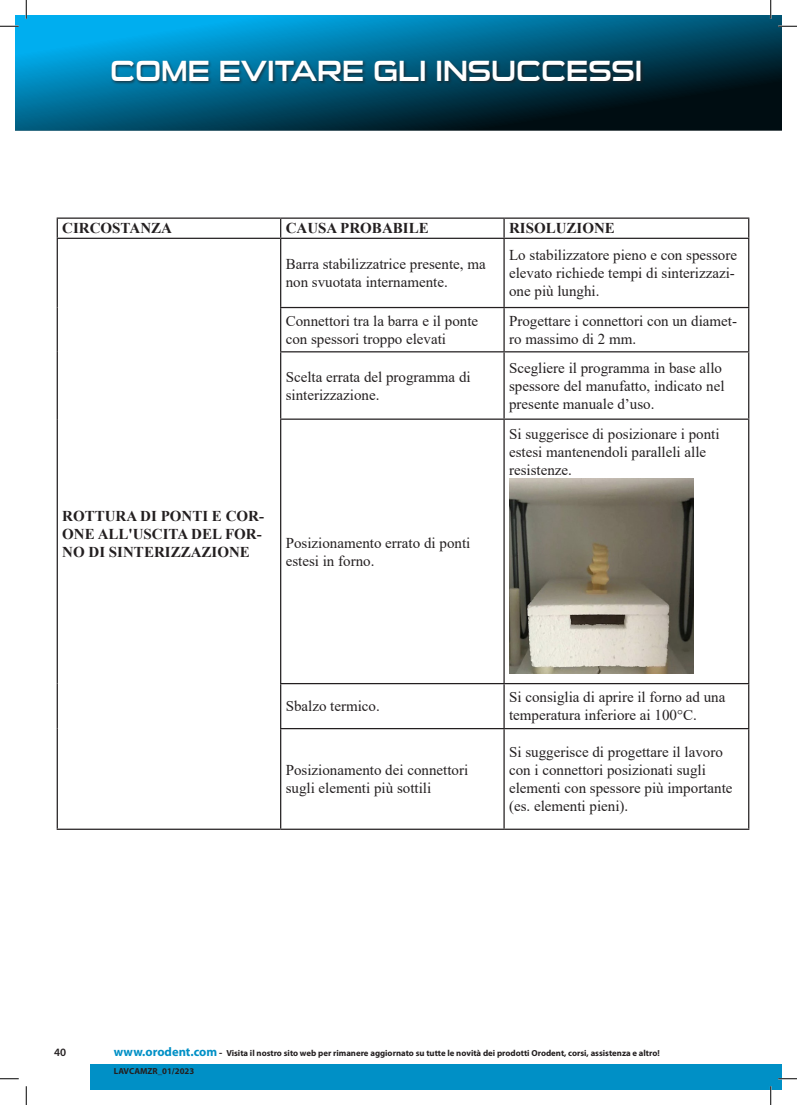
<style>
.page{position:relative;width:797px;height:1105px;background:#fff}
.page>*{position:absolute;margin:0;border:0;box-sizing:border-box;transform-origin:0 0}
.t1{font:28.75px "Sui Generis Rg";color:#fff}
.t2{font:15px/18px "Times New Roman";color:#231f20}
.t3{font:700 15px/18px "Times New Roman";color:#231f20}
.t4{font:600 11.25px "Myriad Pro";color:#231f20}
.t5{font:700 8.75px/17.5px "Myriad Pro";color:#231f20}
.s1{font-size:12.5px;color:#0090c6}
.s2{font-size:10px}
</style>
<div class="page">
<div style="left:90px;top:1065px;width:691px;height:24px;background:#0090c6"></div>
<svg style="left:16px;top:16px;width:765px;height:115px;background:#005677"></svg>
<div style="left:110px;top:60px;width:534px;height:25px;background:#231f20;opacity:.75"></div>
<svg style="left:281px;top:239px;width:467px;height:444px"></svg>
<svg style="left:281px;top:684px;width:467px;height:145px"></svg>
<svg style="left:280px;top:219px;width:1px;height:19px"></svg>
<svg style="left:503px;top:219px;width:1px;height:19px"></svg>
<hr style="left:57px;top:238px;width:224px;height:1px;background:#231f20">
<hr style="left:57px;top:239px;width:1px;height:69px;background:#231f20">
<hr style="left:281px;top:238px;width:223px;height:1px;background:#231f20">
<hr style="left:280px;top:239px;width:1px;height:68px;background:#231f20">
<hr style="left:504px;top:238px;width:245px;height:1px;background:#231f20">
<hr style="left:503px;top:239px;width:1px;height:68px;background:#231f20">
<hr style="left:748px;top:239px;width:1px;height:68px;background:#231f20">
<hr style="left:57px;top:308px;width:1px;height:44px;background:#231f20">
<hr style="left:280px;top:307px;width:224px;height:1px;background:#231f20">
<hr style="left:280px;top:308px;width:1px;height:43px;background:#231f20">
<hr style="left:504px;top:307px;width:245px;height:1px;background:#231f20">
<hr style="left:503px;top:308px;width:1px;height:43px;background:#231f20">
<hr style="left:748px;top:308px;width:1px;height:43px;background:#231f20">
<hr style="left:57px;top:352px;width:1px;height:67px;background:#231f20">
<hr style="left:280px;top:351px;width:224px;height:1px;background:#231f20">
<hr style="left:280px;top:352px;width:1px;height:66px;background:#231f20">
<hr style="left:504px;top:351px;width:245px;height:1px;background:#231f20">
<hr style="left:503px;top:352px;width:1px;height:66px;background:#231f20">
<hr style="left:748px;top:352px;width:1px;height:66px;background:#231f20">
<hr style="left:57px;top:419px;width:1px;height:265px;background:#231f20">
<hr style="left:280px;top:418px;width:224px;height:2px;background:#231f20">
<hr style="left:280px;top:420px;width:1px;height:263px;background:#231f20">
<hr style="left:504px;top:418px;width:245px;height:2px;background:#231f20">
<hr style="left:503px;top:420px;width:1px;height:263px;background:#231f20">
<hr style="left:748px;top:420px;width:1px;height:263px;background:#231f20">
<hr style="left:57px;top:684px;width:1px;height:45px;background:#231f20">
<hr style="left:280px;top:683px;width:224px;height:1px;background:#231f20">
<hr style="left:280px;top:684px;width:1px;height:44px;background:#231f20">
<hr style="left:504px;top:683px;width:245px;height:1px;background:#231f20">
<hr style="left:503px;top:684px;width:1px;height:44px;background:#231f20">
<hr style="left:748px;top:684px;width:1px;height:44px;background:#231f20">
<hr style="left:57px;top:729px;width:1px;height:100px;background:#231f20">
<hr style="left:280px;top:728px;width:224px;height:1px;background:#231f20">
<hr style="left:280px;top:729px;width:1px;height:100px;background:#231f20">
<hr style="left:504px;top:728px;width:245px;height:1px;background:#231f20">
<hr style="left:503px;top:729px;width:1px;height:100px;background:#231f20">
<hr style="left:748px;top:729px;width:1px;height:100px;background:#231f20">
<hr style="left:57px;top:829px;width:224px;height:1px;background:#231f20">
<hr style="left:281px;top:829px;width:223px;height:1px;background:#231f20">
<hr style="left:504px;top:829px;width:245px;height:1px;background:#231f20">
<hr style="left:57px;top:218px;width:224px;height:1px;background:#231f20">
<svg style="left:57px;top:219px;width:1px;height:19px"></svg>
<hr style="left:281px;top:218px;width:223px;height:1px;background:#231f20">
<hr style="left:504px;top:218px;width:245px;height:1px;background:#231f20">
<svg style="left:748px;top:219px;width:1px;height:19px"></svg>
<img style="left:509px;top:478px;width:184px;height:196px">
<svg style="left:0;top:25px;width:37px;height:106px"></svg>
<svg style="left:778px;top:25px;width:19px;height:2px"></svg>
<svg style="left:0;top:1078px;width:19px;height:1px"></svg>
<svg style="left:778px;top:1078px;width:19px;height:1px"></svg>
<svg style="left:25px;top:0;width:2px;height:19px"></svg>
<svg style="left:25px;top:1086px;width:2px;height:19px"></svg>
<svg style="left:770px;top:0;width:1px;height:19px"></svg>
<svg style="left:770px;top:1086px;width:1px;height:19px"></svg>
<p class="t1" style="left:110px;top:55px;width:534px">COME EVITARE GLI INSUCCESSI</p>
<p class="t3" style="left:62px;top:219px;width:111px">CIRCOSTANZA</p>
<p class="t3" style="left:286px;top:219px;width:144px">CAUSA PROBABILE</p>
<p class="t3" style="left:509px;top:219px;width:107px">RISOLUZIONE</p>
<p class="t2" style="left:286px;top:255px;width:201px">Barra stabilizzatrice presente, ma non svuotata internamente.</p>
<p class="t2" style="left:509px;top:246px;width:229px">Lo stabilizzatore pieno e con spessore elevato richiede tempi di sinterizzazi&shy;one più lunghi.</p>
<p class="t2" style="left:286px;top:311px;width:194px">Connettori tra la barra e il ponte con spessori troppo elevati</p>
<p class="t2" style="left:509px;top:311px;width:229px">Progettare i connettori con un diamet&shy;ro massimo di 2 mm.</p>
<p class="t2" style="left:286px;top:367px;width:186px">Scelta errata del programma di sinterizzazione.</p>
<p class="t2" style="left:509px;top:358px;width:217px">Scegliere il programma in base allo spessore del manufatto, indicato nel presente manuale d’uso.</p>
<p class="t3" style="left:62px;top:506px;width:203px">ROTTURA DI PONTI E COR-<br>ONE ALL'USCITA DEL FOR-<br>NO DI SINTERIZZAZIONE</p>
<p class="t2" style="left:286px;top:533px;width:186px">Posizionamento errato di ponti estesi in forno.</p>
<p class="t2" style="left:509px;top:425px;width:212px">Si suggerisce di posizionare i ponti estesi mantenendoli paralleli alle resistenze.</p>
<p class="t2" style="left:286px;top:697px;width:96px">Sbalzo termico.</p>
<p class="t2" style="left:509px;top:688px;width:218px">Si consiglia di aprire il forno ad una temperatura inferiore ai 100°C.</p>
<p class="t2" style="left:286px;top:761px;width:184px">Posizionamento dei connettori sugli elementi più sottili</p>
<p class="t2" style="left:509px;top:743px;width:225px">Si suggerisce di progettare il lavoro con i connettori posizionati sugli elementi con spessore più importante (es. elementi pieni).</p>
<p class="t4" style="left:54px;top:1045px;width:14px">40</p>
<p class="t5" style="left:114px;top:1044px;width:547px"><span class="s1">www.orodent.com</span> <span class="s2">-</span> Visita il nostro sito web per rimanere aggiornato su tutte le novità dei prodotti Orodent, corsi, assistenza e altro!<br>LAVCAMZR_01/2023</p>
</div>
